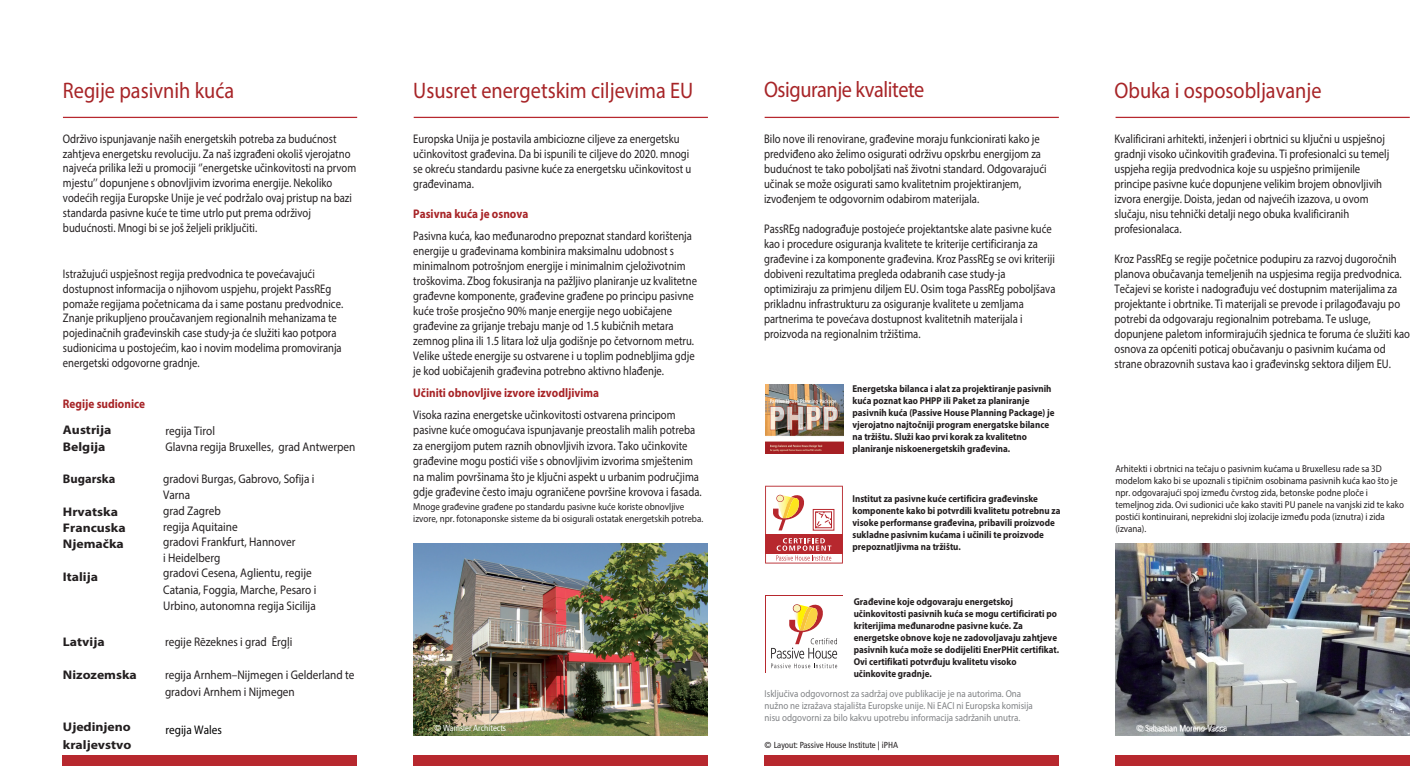
<style>
.page{position:relative;width:1425px;height:766px;background:#fff}
.page>*{position:absolute;margin:0;border:0;box-sizing:border-box;transform-origin:0 0}
.t1{font:22.5px "Myriad Pro";color:#a72427;scale:.9 1}
.t2{font:22.5px "Myriad Pro";letter-spacing:-.02em;color:#a72427;scale:.9 1}
.t3{font:12.5px/15px "Myriad Pro";color:#231f20;scale:.85 1}
.t4{font:12.5px/15.8px "Myriad Pro";color:#231f20;scale:.9 1}
.t5{font:700 12.5px/16px "Myriad Pro";color:#231f20;scale:1.1 1}
.t6{font:700 12.5px "Myriad Pro";color:#a72427;scale:.9 1}
.t7{font:12.5px "Myriad Pro";color:#000;scale:.9 1}
.t8{font:700 12.5px "Myriad Pro";color:#231f20}
.t9{font:700 10px/12px "Myriad Pro";color:#231f20;scale:.9 1}
.t10{font:10px/12px "Myriad Pro";color:#231f20;scale:.9 1}
.t11{font:10px/12px "Myriad Pro";color:#808285;scale:.9 1}
.t12{font:condensed 8.75px "Frutiger";color:#231f20}
.t13{font:condensed 8.75px "Frutiger";color:#fff}
.t14{font:300 condensed 8.75px "Frutiger";color:#fff}
</style>
<div class="page">
<hr style="left:63px;top:117px;width:294px;height:1px;background:#b7282e">
<hr style="left:414px;top:117px;width:294px;height:1px;background:#b7282e">
<hr style="left:764px;top:117px;width:294px;height:1px;background:#b7282e">
<hr style="left:1115px;top:117px;width:294px;height:1px;background:#b7282e">
<div style="left:63px;top:755px;width:294px;height:10px;background:#b7282e"></div>
<div style="left:414px;top:755px;width:294px;height:10px;background:#b7282e"></div>
<div style="left:764px;top:755px;width:294px;height:10px;background:#b7282e"></div>
<div style="left:1115px;top:755px;width:294px;height:10px;background:#b7282e"></div>
<svg style="left:765px;top:595px;width:78px;height:78px"></svg>
<div style="left:766px;top:596px;width:76px;height:76px;background:#fff"></div>
<svg style="left:771px;top:604px;width:66px;height:64px"></svg>
<svg style="left:793px;top:604px;width:8px;height:8px"></svg>
<svg style="left:793px;top:604px;width:7px;height:7px"></svg>
<svg style="left:765px;top:485px;width:78px;height:78px"></svg>
<img style="left:765px;top:385px;width:78px;height:68px">
<img style="left:1115px;top:543px;width:294px;height:192px">
<img style="left:414px;top:543px;width:294px;height:192px">
<h1 class="t1" style="left:63px;top:76px;width:192px">Regije pasivnih kuća</h1>
<p class="t3" style="left:63px;top:131px;width:346px">Održivo ispunjavanje naših energetskih potreba za budućnost zahtjeva energetsku revoluciju. Za naš izgrađeni okoliš vjerojatno najveća prilika leži u promociji ‘’energetske učinkovitosti na prvom mjestu’’ dopunjene s obnovljivim izvorima energije. Nekoliko vodećih regija Europske Unije je već podržalo ovaj pristup na bazi standarda pasivne kuće te time utrlo put prema održivoj budućnosti. Mnogi bi se još željeli priključiti.</p>
<p class="t3" style="left:63px;top:266px;width:331px">Istražujući uspješnost regija predvodnica te povećavajući dostupnost informacija o njihovom uspjehu, projekt PassREg pomaže regijama početnicama da i same postanu predvodnice.<br>Znanje prikupljeno proučavanjem regionalnih mehanizama te pojedinačnih građevinskih case study-ja će služiti kao potpora sudionicima u postojećim, kao i novim modelima promoviranja energetski odgovorne gradnje.</p>
<p class="t6" style="left:63px;top:395px;width:93px">Regije sudionice</p>
<p class="t5" style="left:63px;top:421px;width:45px;line-height:16.8px">Austrija<br>Belgija</p>
<p class="t4" style="left:165px;top:422px;width:212px;line-height:16.2px">regija Tirol<br>Glavna regija Bruxelles, grad Antwerpen</p>
<p class="t8" style="left:63px;top:471px;width:54px">Bugarska</p>
<p class="t5" style="left:63px;top:503px;width:58px">Hrvatska<br>Francuska<br>Njemačka</p>
<p class="t5" style="left:63px;top:568px;width:33px">Italija</p>
<p class="t4" style="left:163px;top:471px;width:172px">gradovi Burgas, Gabrovo, Sofija i<br>Varna<br>grad Zagreb<br>regija Aquitaine<br>gradovi Frankfurt, Hannover<br>i Heidelberg<br>gradovi Cesena, Aglientu, regije<br>Catania, Foggia, Marche, Pesaro i<br>Urbino, autonomna regija Sicilija</p>
<p class="t5" style="left:63px;top:632px;width:39px">Latvija</p>
<p class="t5" style="left:63px;top:665px;width:69px">Nizozemska</p>
<p class="t5" style="left:63px;top:716px;width:64px;line-height:18.5px">Ujedinjeno kraljevstvo</p>
<p class="t4" style="left:165px;top:633px;width:143px">regije Rēzeknes i grad Ērgļi</p>
<p class="t4" style="left:165px;top:666px;width:212px;line-height:16.6px">regija Arnhem–Nijmegen i Gelderland te gradovi Arnhem i Nijmegen</p>
<p class="t7" style="left:165px;top:721px;width:64px">regija Wales</p>
<h1 class="t1" style="left:413px;top:76px;width:313px">Ususret energetskim ciljevima EU</h1>
<p class="t3" style="left:413px;top:131px;width:328px">Europska Unija je postavila ambiciozne ciljeve za energetsku učinkovitost građevina. Da bi ispunili te ciljeve do 2020. mnogi se okreću standardu pasivne kuće za energetsku učinkovitost u građevinama.</p>
<p class="t6" style="left:413px;top:205px;width:129px">Pasivna kuća je osnova</p>
<p class="t3" style="left:413px;top:228px;width:335px">Pasivna kuća, kao međunarodno prepoznat standard korištenja energije u građevinama kombinira maksimalnu udobnost s minimalnom potrošnjom energije i minimalnim cjeloživotnim troškovima. Zbog fokusiranja na pažljivo planiranje uz kvalitetne građevne komponente, građevine građene po principu pasivne kuće troše prosječno 90% manje energije nego uobičajene građevine za grijanje trebaju manje od 1.5 kubičnih metara zemnog plina ili 1.5 litara lož ulja godišnje po četvornom metru.<br>Velike uštede energije su ostvarene i u toplim podnebljima gdje je kod uobičajenih građevina potrebno aktivno hlađenje.</p>
<p class="t6" style="left:413px;top:384px;width:208px">Učiniti obnovljive izvore izvodljivima</p>
<p class="t3" style="left:413px;top:406px;width:341px;line-height:15.4px">Visoka razina energetske učinkovitosti ostvarena principom pasivne kuće omogućava ispunjavanje preostalih malih potreba za energijom putem raznih obnovljivih izvora. Tako učinkovite građevine mogu postići više s obnovljivim izvorima smještenim na malim površinama što je ključni aspekt u urbanim područjima gdje građevine često imaju ograničene površine krovova i fasada.</p>
<p class="t10" style="left:413px;top:500px;width:324px;line-height:12.4px">Mnoge građevine građene po standardu pasivne kuće koriste obnovljive izvore, npr. fotonaponske sisteme da bi osigurali ostatak energetskih potreba.</p>
<h1 class="t2" style="left:764px;top:76px;width:180px">Osiguranje kvalitete</h1>
<p class="t3" style="left:764px;top:130px;width:334px">Bilo nove ili renovirane, građevine moraju funkcionirati kako je predviđeno ako želimo osigurati održivu opskrbu energijom za budućnost te tako poboljšati naš životni standard. Odgovarajući učinak se može osigurati samo kvalitetnim projektiranjem, izvođenjem te odgovornim odabirom materijala.</p>
<p class="t3" style="left:764px;top:220px;width:344px">PassREg nadograđuje postojeće projektantske alate pasivne kuće kao i procedure osiguranja kvalitete te kriterije certificiranja za građevine i za komponente građevina. Kroz PassREg se ovi kriteriji dobiveni rezultatima pregleda odabranih case study-ja optimiziraju za primjenu diljem EU. Osim toga PassREg poboljšava prikladnu infrastrukturu za osiguranje kvalitete u zemljama partnerima te povećava dostupnost kvalitetnih materijala i proizvoda na regionalnim tržištima.</p>
<p class="t9" style="left:852px;top:382px;width:226px">Energetska bilanca i alat za projektiranje pasivnih kuća poznat kao PHPP ili Paket za planiranje pasivnih kuća (Passive House Planning Package) je vjerojatno najtočniji program energatske bilance na tržištu. Služi kao prvi korak za kvalitetno planiranje niskoenergetskih građevina.</p>
<p class="t9" style="left:852px;top:492px;width:233px">Institut za pasivne kuće certificira građevinske komponente kako bi potvrdili kvalitetu potrebnu za visoke performanse građevina, pribavili proizvode sukladne pasivnim kućama i učinili te proizvode prepoznatljivma na tržištu.</p>
<p class="t9" style="left:853px;top:595px;width:230px">Građevine koje odgovaraju energetskoj učinkovitosti pasivnih kuća se mogu certificirati po kriterijima međunarodne pasivne kuće. Za energetske obnove koje ne zadovoljavaju zahtjeve pasivnih kuća može se dodijeliti EnerPHit certifikat.<br>Ovi certifikati potvrđuju kvalitetu visoko učinkovite gradnje.</p>
<h1 class="t1" style="left:1114px;top:76px;width:231px">Obuka i osposobljavanje</h1>
<p class="t3" style="left:1114px;top:131px;width:325px">Kvalificirani arhitekti, inženjeri i obrtnici su ključni u uspješnoj gradnji visoko učinkovitih građevina. Ti profesionalci su temelj uspjeha regija predvodnica koje su uspješno primijenile principe pasivne kuće dopunjene velikim brojem obnovljivih izvora energije. Doista, jedan od najvećih izazova, u ovom slučaju, nisu tehnički detalji nego obuka kvalificiranih profesionalaca.</p>
<p class="t3" style="left:1114px;top:251px;width:349px">Kroz PassREg se regije početnice podupiru za razvoj dugoročnih planova obučavanja temeljenih na uspjesima regija predvodnica.<br>Tečajevi se koriste i nadograđuju već dostupnim materijalima za projektante i obrtnike. Ti materijali se prevode i prilagođavaju po potrebi da odgovaraju regionalnim potrebama. Te usluge, dopunjene paletom informirajućih sjednica te foruma će služiti kao osnova za općeniti poticaj obučavanju o pasivnim kućama od strane obrazovnih sustava kao i građevinskg sektora diljem EU.</p>
<p class="t10" style="left:1115px;top:462px;width:322px">Arhitekti i obrtnici na tečaju o pasivnim kućama u Bruxellesu rade sa 3D modelom kako bi se upoznali s tipičnim osobinama pasivnih kuća kao što je npr. odgovarajući spoj između čvrstog zida, betonske podne ploče i temeljnog zida. Ovi sudionici uče kako staviti PU panele na vanjski zid te kako postići kontinuirani, neprekidni sloj izolacije između poda (iznutra) i zida (izvana).</p>
<p class="t11" style="left:764px;top:687px;width:299px">Isključiva odgovornost za sadržaj ove publikacije je na autorima. Ona nužno ne izražava stajališta Europske unije. Ni EACI ni Europska komisija nisu odgovorni za bilo kakvu upotrebu informacija sadržanih unutra.</p>
<p class="t13" style="left:434px;top:722px;width:73px">© Wamsler Architects</p>
<p class="t13" style="left:1136px;top:722px;width:30px">© Sebas</p>
<p class="t14" style="left:1137px;top:723px;width:89px">© Sebastian Moreno-V cca</p>
<p class="t13" style="left:1212px;top:722px;width:16px">acca</p>
<p class="t12" style="left:764px;top:740px;width:135px">© Layout: Passive House Institute | iPHA</p>
</div>
